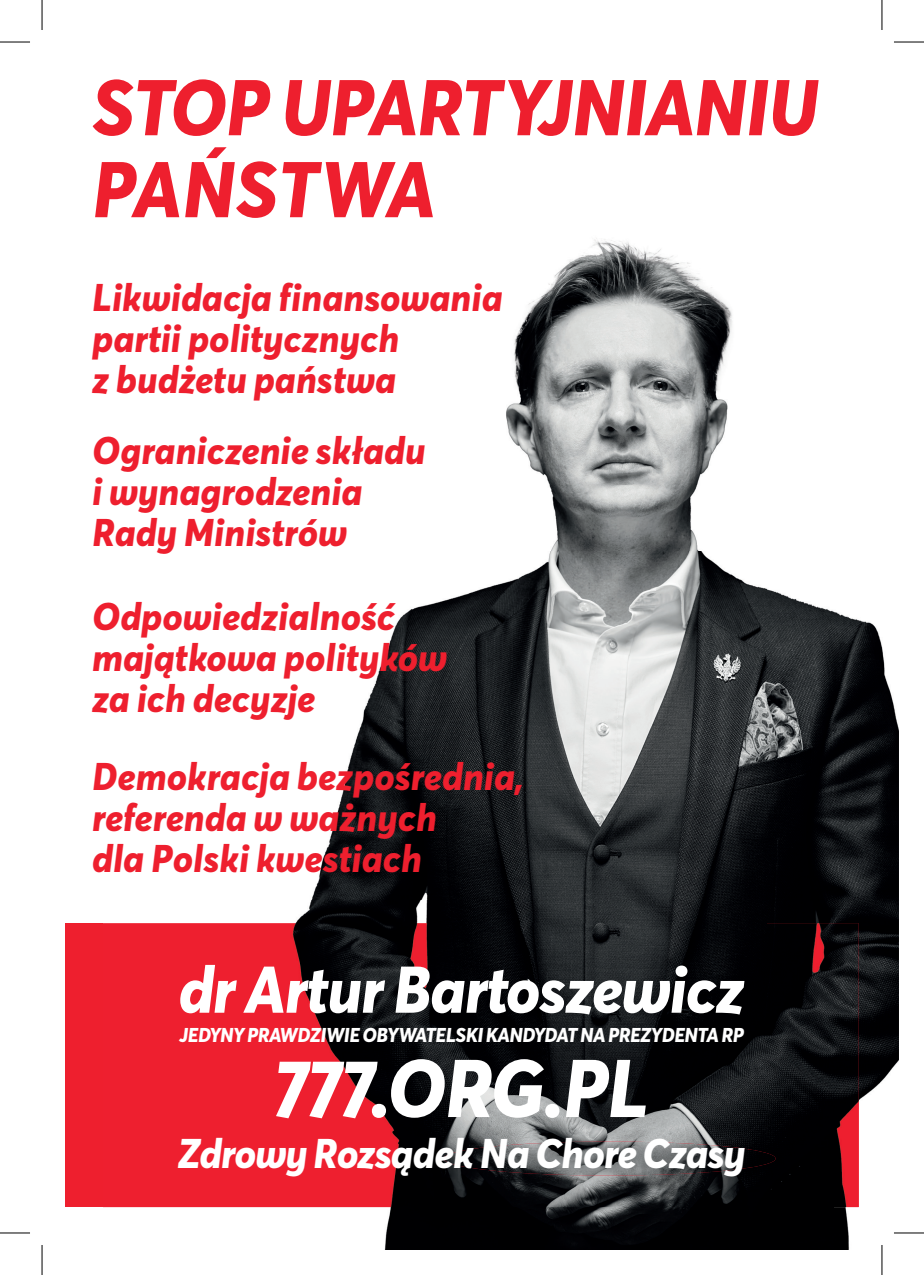
<style>
.page{position:relative;width:924px;height:1275px;background:#fff}
.page>*{position:absolute;margin:0;border:0;box-sizing:border-box;transform-origin:0 0}
.t1{font:800 80.4px "Averta Demo PE";letter-spacing:-.02em;color:#fff}
.t2{font:800 77.6px/82px "Averta Demo PE";letter-spacing:-.02em;color:#ee1f2e}
.t3{font:800 65px "Averta Demo PE";letter-spacing:-.02em;color:#fff}
.t4{font:800 41px "Averta Demo PE";letter-spacing:-.02em;color:#fff}
.t5{font:800 38.2px/41px "Averta Demo PE";color:#ee1f2e}
.t6{font:italic 800 19.8px "Averta Demo PE";letter-spacing:-.03em;color:#fff}
</style>
<div class="page">
<div style="left:65px;top:923px;width:793px;height:284px;background:#ee1f2e"></div>
<img style="left:296px;top:238px;width:469px;height:685px">
<img style="left:765px;top:588px;width:133px;height:382px">
<img style="left:832px;top:970px;width:66px;height:280px">
<img style="left:103px;top:1207px;width:729px;height:43px">
<img style="left:103px;top:923px;width:755px;height:284px">
<img style="left:443px;top:1141px;width:332px;height:34px">
<hr style="left:893px;top:1231px;width:30px;height:3px;background:#fff">
<hr style="left:880px;top:1245px;width:2px;height:30px;background:#fff">
<hr style="left:0;top:42px;width:30px;height:1px;background:#000">
<hr style="left:893px;top:42px;width:30px;height:1px;background:#000">
<hr style="left:0;top:1232px;width:30px;height:1px;background:#000">
<hr style="left:893px;top:1232px;width:30px;height:1px;background:#000">
<hr style="left:42px;top:0;width:1px;height:30px;background:#000">
<hr style="left:42px;top:1245px;width:1px;height:30px;background:#000">
<hr style="left:881px;top:0;width:1px;height:30px;background:#000">
<hr style="left:881px;top:1245px;width:1px;height:30px;background:#000">
<h2 class="t2" style="left:92px;top:67px;width:727px">STOP UPARTYJNIANIU<br>PAŃSTWA</h2>
<p class="t5" style="left:92px;top:277px;width:412px">Likwidacja finansowania partii politycznych<br>z budżetu państwa</p>
<p class="t5" style="left:92px;top:430px;width:335px">Ograniczenie składu i wynagrodzenia<br>Rady Ministrów</p>
<p class="t5" style="left:92px;top:596px;width:356px">Odpowiedzialność majątkowa polityków za ich decyzje</p>
<p class="t5" style="left:92px;top:756px;width:433px">Demokracja bezpośrednia, referenda w ważnych<br>dla Polski kwestiach</p>
<h3 class="t3" style="left:178px;top:950px;width:567px">dr Artur Bartoszewicz</h3>
<p class="t6" style="left:179px;top:1021px;width:566px">JEDYNY PRAWDZIWIE OBYWATELSKI KANDYDAT NA PREZYDENTA RP</p>
<h1 class="t1" style="left:274px;top:1040px;width:376px">777.ORG.PL</h1>
<p class="t4" style="left:177px;top:1128px;width:569px">Zdrowy Rozsądek Na Chore Czasy</p>
</div>
